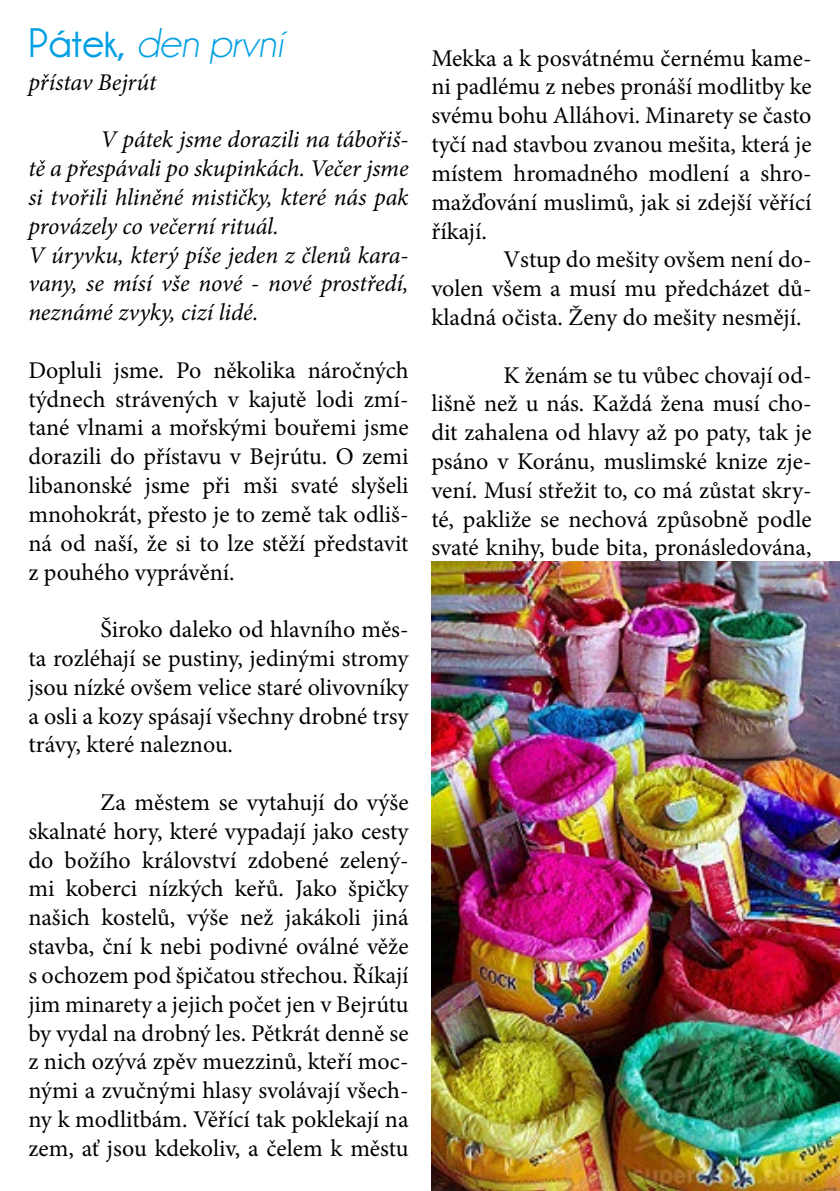
<style>
.page{position:relative;width:840px;height:1191px;background:#fff}
.page>*{position:absolute;margin:0;border:0;box-sizing:border-box;transform-origin:0 0}
.t1{font:italic 42px "Champagne&Limousines";color:#009fe3}
.t2{font:24px/28.8px "Minion Pro";letter-spacing:-.005em;color:#000;text-align:justify}
.t3{font:italic 24px/28.8px "Minion Pro";letter-spacing:-.005em;color:#000}
.s1{font-weight:700;font-style:normal}
</style>
<div class="page">
<img style="left:431px;top:561px;width:408px;height:630px">
<h1 class="t1" style="left:28px;top:19px;width:257px"><span class="s1">Pátek,</span> den první</h1>
<p class="t3" style="left:28px;top:68px;width:129px">přístav Bejrút</p>
<p class="t3" style="left:28px;top:125px;width:381px;text-indent:72px">V pátek jsme dorazili na tábořiš&shy;tě a přespávali po skupinkách. Večer jsme si tvořili hliněné mističky, které nás pak provázely co večerní rituál.<br>V úryvku, který píše jeden z členů kara&shy;vany, se mísí vše nové - nové prostředí, neznámé zvyky, cizí lidé.</p>
<p class="t2" style="left:28px;top:356px;width:381px">Dopluli jsme. Po několika náročných týdnech strávených v kajutě lodi zmí&shy;tané vlnami a mořskými bouřemi jsme dorazili do přístavu v Bejrútu. O zemi libanonské jsme při mši svaté slyšeli mnohokrát, přesto je to země tak odliš&shy;ná od naší, že si to lze stěží představit z pouhého vyprávění.</p>
<p class="t2" style="left:28px;top:615px;width:381px;text-indent:72px">Široko daleko od hlavního měs&shy;ta rozléhají se pustiny, jedinými stromy jsou nízké ovšem velice staré olivovníky a osli a kozy spásají všechny drobné trsy trávy, které naleznou.</p>
<p class="t2" style="left:28px;top:788px;width:381px;text-indent:72px">Za městem se vytahují do výše skalnaté hory, které vypadají jako cesty do božího království zdobené zelený&shy;mi koberci nízkých keřů. Jako špičky našich kostelů, výše než jakákoli jiná stavba, ční k nebi podivné oválné věže s ochozem pod špičatou střechou. Říkají jim minarety a jejich počet jen v Bejrútu by vydal na drobný les. Pětkrát denně se z nich ozývá zpěv muezzinů, kteří moc&shy;nými a zvučnými hlasy svolávají všech&shy;ny k modlitbám. Věřící tak poklekají na zem, ať jsou kdekoliv, a čelem k městu</p>
<p class="t2" style="left:431px;top:44px;width:381px">Mekka a k posvátnému černému kame&shy;ni padlému z nebes pronáší modlitby ke svému bohu Alláhovi. Minarety se často tyčí nad stavbou zvanou mešita, která je místem hromadného modlení a shro&shy;mažďování muslimů, jak si zdejší věřící říkají.</p>
<p class="t2" style="left:431px;top:245px;width:381px;text-indent:72px">Vstup do mešity ovšem není do&shy;volen všem a musí mu předcházet dů&shy;kladná očista. Ženy do mešity nesmějí.</p>
<p class="t2" style="left:431px;top:360px;width:381px;text-indent:72px">K ženám se tu vůbec chovají od&shy;lišně než u nás. Každá žena musí cho&shy;dit zahalena od hlavy až po paty, tak je psáno v Koránu, muslimské knize zje&shy;vení. Musí střežit to, co má zůstat skry&shy;té, pakliže se nechová způsobně podle svaté knihy, bude bita, pronásledována,</p>
</div>
